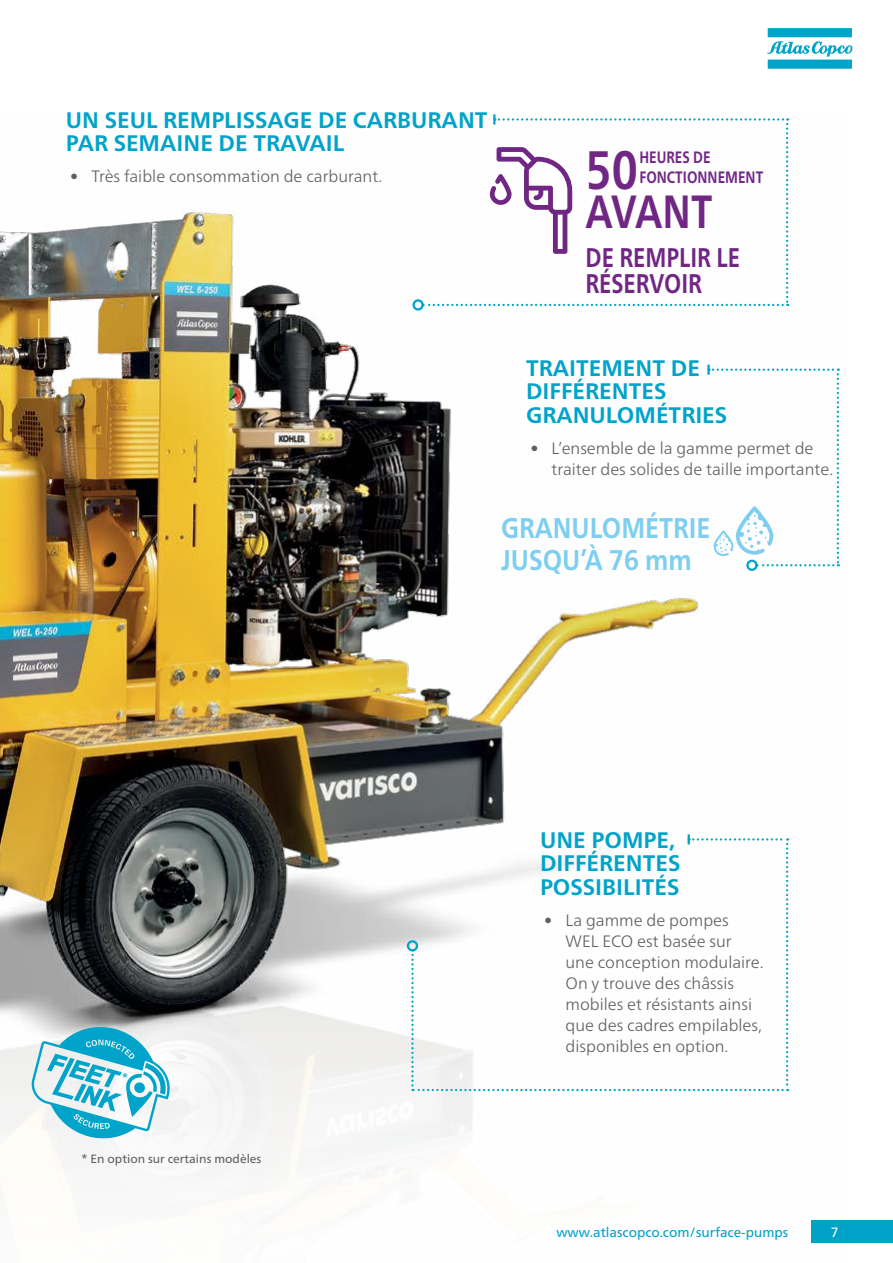
<style>
.page{position:relative;width:893px;height:1263px;background:#fff}
.page>*{position:absolute;margin:0;border:0;box-sizing:border-box;transform-origin:0 0}
.t1{font:700 54px "Neue Frutiger World";color:#702784;scale:.81 1}
.t2{font:700 46.5px "Neue Frutiger World";letter-spacing:-.025em;color:#702784;scale:.81 1}
.t3{font:700 28.5px/32.5px "Neue Frutiger World";color:#7dcef1;scale:.88 1}
.t4{font:700 27px/25.7px "Neue Frutiger World";color:#702784;scale:.81 1}
.t5{font:700 22.5px/23.5px "Neue Frutiger World";color:#00a3c9}
.t6{font:300 16.5px/21px "Neue Frutiger World";color:#5d5f60}
.t7{font:700 16.5px/20.2px "Neue Frutiger World";color:#702784;scale:.81 1}
.t8{font:13.5px "Neue Frutiger World";color:#00a3c9}
.t9{font:13.5px "Neue Frutiger World";color:#fff}
.t10{font:12px "Neue Frutiger World";color:#5d5f60}
.t11{font:12px "Neue Frutiger World";color:#00a3c9}
</style>
<div class="page">
<svg style="left:767px;top:28px;width:86px;height:41px"></svg>
<div style="left:811px;top:1220px;width:82px;height:23px;background:#00a3c9"></div>
<img style="left:0;top:118px;width:840px;height:1035px">
<svg style="left:30px;top:1023px;width:142px;height:118px"></svg>
<div style="left:412px;top:299px;width:12px;height:12px;border:2px solid #00a3c9;border-radius:50%"></div>
<div style="left:746px;top:560px;width:12px;height:11px;border:2px solid #00a3c9;border-radius:50%"></div>
<svg style="left:411px;top:834px;width:377px;height:257px"></svg>
<div style="left:407px;top:940px;width:11px;height:11px;border:2px solid #00a3c9;border-radius:50%"></div>
<svg style="left:423px;top:114px;width:365px;height:192px"></svg>
<svg style="left:707px;top:365px;width:132px;height:201px"></svg>
<h3 class="t5" style="left:66px;top:108px;width:423px">UN SEUL REMPLISSAGE DE CARBURANT<br>PAR SEMAINE DE TRAVAIL</h3>
<p class="t6" style="left:70px;top:166px;width:314px">• Très faible consommation de carburant.</p>
<h1 class="t1" style="left:586px;top:122px;width:66px">50</h1>
<h2 class="t2" style="left:586px;top:171px;width:158px">AVANT</h2>
<h3 class="t4" style="left:586px;top:244px;width:192px">DE REMPLIR LE<br>RÉSERVOIR</h3>
<p class="t7" style="left:639px;top:147px;width:154px">HEURES DE<br>FONCTIONNEMENT</p>
<h3 class="t5" style="left:526px;top:356px;width:203px">TRAITEMENT DE<br>DIFFÉRENTES<br>GRANULOMÉTRIES</h3>
<p class="t6" style="left:552px;top:438px;width:283px;text-indent:-21px">• L’ensemble de la gamme permet de traiter des solides de taille importante.</p>
<h3 class="t3" style="left:501px;top:511px;width:239px">GRANULOMÉTRIE<br>JUSQU’À 76 mm</h3>
<p class="t11" style="left:122px;top:1068px;width:7px">*</p>
<p class="t10" style="left:82px;top:1149px;width:181px">* En option sur certains modèles</p>
<h3 class="t5" style="left:540px;top:828px;width:142px">UNE POMPE,<br>DIFFÉRENTES<br>POSSIBILITÉS</h3>
<p class="t6" style="left:566px;top:910px;width:200px;text-indent:-21px">• La gamme de pompes<br>WEL ECO est basée sur une conception modulaire.<br>On y trouve des châssis mobiles et résistants ainsi que des cadres empilables, disponibles en option.</p>
<p class="t8" style="left:556px;top:1221px;width:233px">www.atlascopco.com/surface-pumps</p>
<p class="t9" style="left:831px;top:1221px;width:9px">7</p>
</div>
